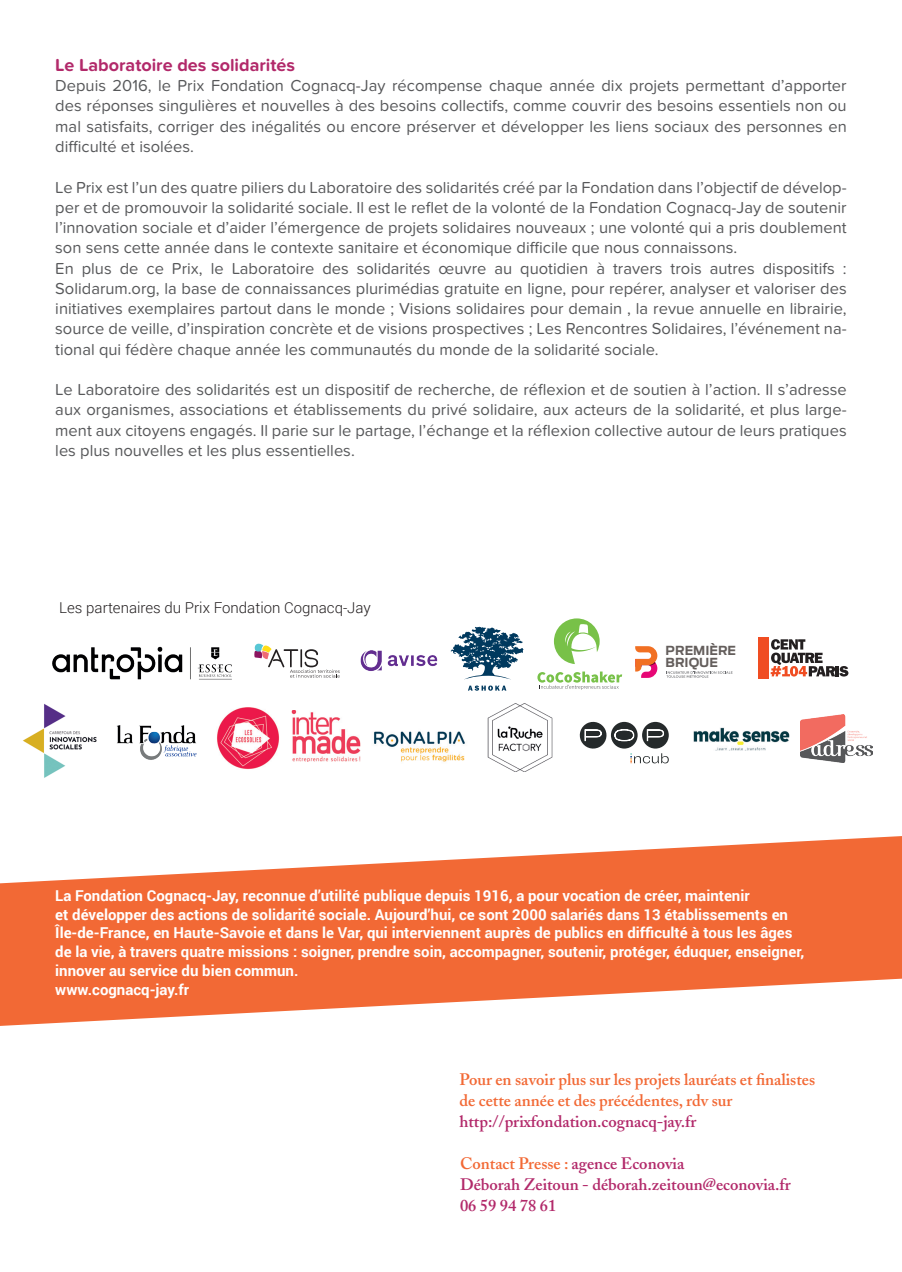
<style>
.page{position:relative;width:902px;height:1272px;background:#fff}
.page>*{position:absolute;margin:0;border:0;box-sizing:border-box;transform-origin:0 0}
.t1{font:700 18px "Proxima Nova Soft";color:#b2296a}
.t2{font:16.5px/20.2px "Proxima Nova Soft";color:#57585a;text-align:justify}
.t3{font:600 16.5px/21px "Adobe Caslon";color:#f26935}
.t4{font:600 16.5px/21px "Adobe Caslon";color:#b2296a}
.t5{font:700 15px/18.8px "Roboto";color:#fff}
.t6{font:300 15px "Roboto";color:#231f20}
.t7{font:700 12.45px/11.2px "Antenna";color:#645e5c}
.s1{color:#b2296a}
</style>
<div class="page">
<svg style="left:0;top:836px;width:901px;height:189px;fill:#f26935"></svg>
<img style="left:374px;top:731px;width:91px;height:31px">
<img style="left:487px;top:703px;width:65px;height:68px">
<img style="left:117px;top:725px;width:80px;height:35px">
<img style="left:23px;top:703px;width:74px;height:75px">
<img style="left:693px;top:728px;width:96px;height:22px">
<img style="left:217px;top:707px;width:62px;height:62px">
<img style="left:291px;top:710px;width:70px;height:51px">
<svg style="left:468px;top:685px;width:38px;height:5px"></svg>
<svg style="left:450px;top:626px;width:73px;height:53px"></svg>
<svg style="left:554px;top:618px;width:45px;height:46px"></svg>
<svg style="left:537px;top:671px;width:85px;height:19px"></svg>
<img style="left:360px;top:650px;width:78px;height:21px">
<svg style="left:770px;top:639px;width:78px;height:37px"></svg>
<div style="left:758px;top:637px;width:10px;height:41px;background:#f04d22"></div>
<img style="left:52px;top:646px;width:180px;height:33px">
<svg style="left:635px;top:646px;width:22px;height:32px"></svg>
<svg style="left:666px;top:671px;width:66px;height:6px"></svg>
<img style="left:800px;top:714px;width:72px;height:48px">
<svg style="left:254px;top:643px;width:86px;height:34px"></svg>
<svg style="left:630px;top:753px;width:38px;height:10px"></svg>
<svg style="left:579px;top:721px;width:28px;height:28px"></svg>
<div style="left:642px;top:722px;width:26px;height:26px;background:#252a2b;border-radius:50%"></div>
<svg style="left:647px;top:729px;width:16px;height:12px"></svg>
<div style="left:611px;top:722px;width:26px;height:26px;background:#252a2b;border-radius:50%"></div>
<svg style="left:614px;top:729px;width:20px;height:12px"></svg>
<p class="t1" style="left:55px;top:55px;width:241px">Le Laboratoire des solidarités</p>
<p class="t2" style="left:55px;top:76px;width:792px">Depuis 2016, le Prix Fondation Cognacq-Jay récompense chaque année dix projets permettant d’apporter des réponses singulières et nouvelles à des besoins collectifs, comme couvrir des besoins essentiels non ou mal satisfaits, corriger des inégalités ou encore préserver et développer les liens sociaux des personnes en difficulté et isolées.</p>
<p class="t2" style="left:55px;top:177px;width:792px">Le Prix est l’un des quatre piliers du Laboratoire des solidarités créé par la Fondation dans l’objectif de dévelop&shy;per et de promouvoir la solidarité sociale. Il est le reflet de la volonté de la Fondation Cognacq-Jay de soutenir l’innovation sociale et d’aider l’émergence de projets solidaires nouveaux ; une volonté qui a pris doublement son sens cette année dans le contexte sanitaire et économique difficile que nous connaissons.</p>
<p class="t2" style="left:55px;top:258px;width:792px">En plus de ce Prix, le Laboratoire des solidarités œuvre au quotidien à travers trois autres dispositifs :<br>Solidarum.org, la base de connaissances plurimédias gratuite en ligne, pour repérer, analyser et valoriser des initiatives exemplaires partout dans le monde ; Visions solidaires pour demain , la revue annuelle en librairie, source de veille, d’inspiration concrète et de visions prospectives ; Les Rencontres Solidaires, l’événement na&shy;tional qui fédère chaque année les communautés du monde de la solidarité sociale.</p>
<p class="t2" style="left:55px;top:380px;width:792px">Le Laboratoire des solidarités est un dispositif de recherche, de réflexion et de soutien à l’action. Il s’adresse aux organismes, associations et établissements du privé solidaire, aux acteurs de la solidarité, et plus large&shy;ment aux citoyens engagés. Il parie sur le partage, l’échange et la réflexion collective autour de leurs pratiques les plus nouvelles et les plus essentielles.</p>
<p class="t6" style="left:59px;top:597px;width:313px">Les partenaires du Prix Fondation Cognacq-Jay</p>
<p class="t7" style="left:665px;top:645px;width:72px">PREMIÈRE<br>BRIQUE</p>
<p class="t5" style="left:55px;top:885px;width:750px">La Fondation Cognacq-Jay, reconnue d’utilité publique depuis 1916, a pour vocation de créer, maintenir<br>et développer des actions de solidarité sociale. Aujourd’hui, ce sont 2000 salariés dans 13 établissements en Île-de-France, en Haute-Savoie et dans le Var, qui interviennent auprès de publics en difficulté à tous les âges de la vie, à travers quatre missions : soigner, prendre soin, accompagner, soutenir, protéger, éduquer, enseigner, innover au service du bien commun.</p>
<p class="t5" style="left:55px;top:979px;width:135px">www.cognacq-jay.fr</p>
<p class="t3" style="left:459px;top:1068px;width:357px">Pour en savoir plus sur les projets lauréats et finalistes de cette année et des précédentes, rdv sur <span class="s1">http://prixfondation.cognacq-jay.fr</span></p>
<p class="t3" style="left:460px;top:1152px;width:226px">Contact Presse : <span class="s1">agence Econovia</span></p>
<p class="t4" style="left:460px;top:1173px;width:332px">Déborah Zeitoun - déborah.zeitoun@econovia.fr<br>06 59 94 78 61</p>
</div>
